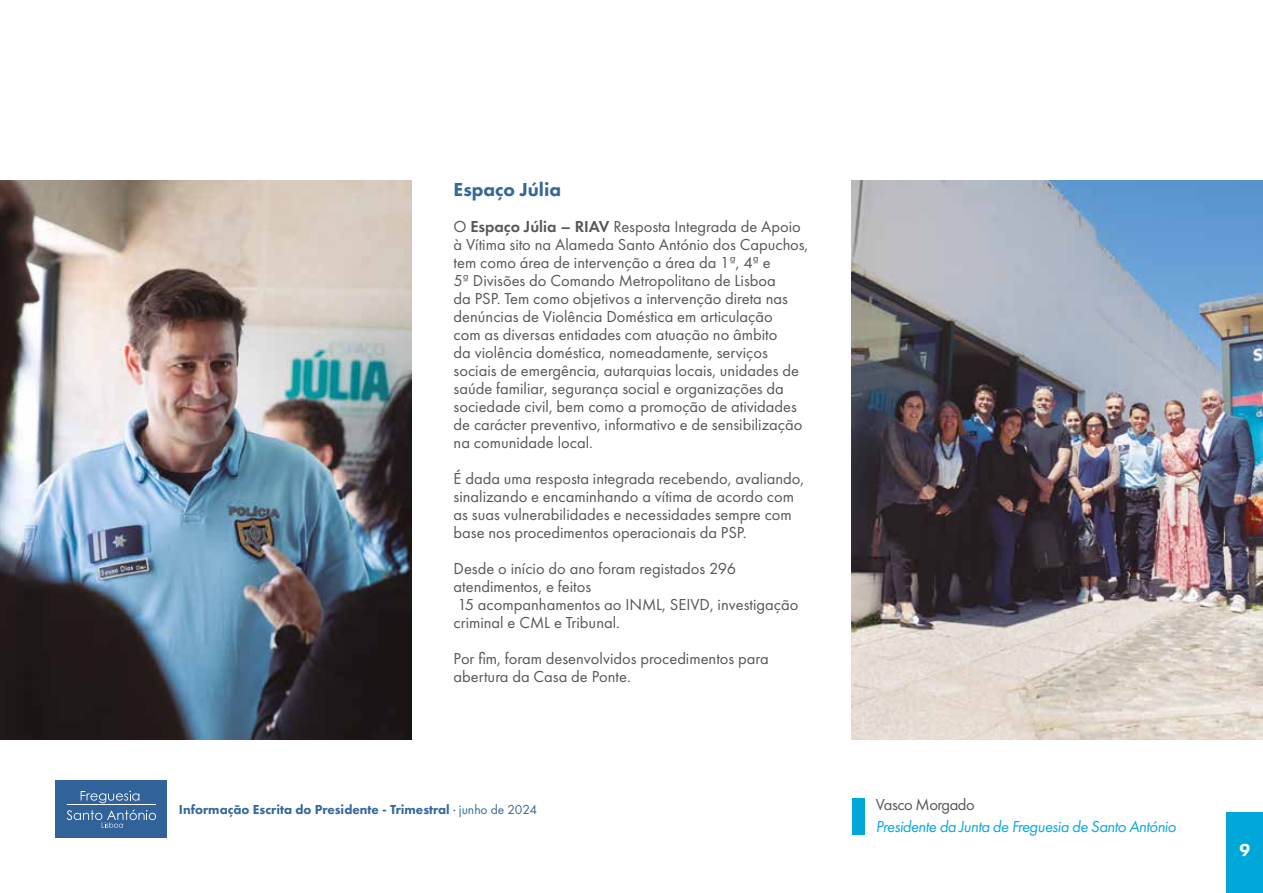
<style>
.page{position:relative;width:1263px;height:893px;background:#fff}
.page>*{position:absolute;margin:0;border:0;box-sizing:border-box;transform-origin:0 0}
.t1{font:800 19.5px "Futura PT";color:#34679a}
.t2{font:800 18px "Futura PT";color:#fff}
.t3{font:16.5px/18px "Futura PT";color:#575756}
.t4{font:italic 16.5px "Futura PT";letter-spacing:-.03em;color:#0ea8d9}
.t5{font:16.5px "Futura PT";letter-spacing:-.03em;color:#575756}
.t6{font:800 13.5px "Futura PT";color:#34679a}
.s1{font-weight:600}
.s2{font-weight:400}
</style>
<div class="page">
<img style="left:852px;top:181px;width:411px;height:559px">
<img style="left:0;top:181px;width:411px;height:559px">
<div style="left:1227px;top:812px;width:36px;height:81px;background:#00a7d8"></div>
<div style="left:55px;top:781px;width:112px;height:57px;background:#31639a"></div>
<svg style="left:81px;top:791px;width:58px;height:12px"></svg>
<svg style="left:67px;top:810px;width:89px;height:18px"></svg>
<hr style="left:67px;top:805px;width:89px;height:1px;background:#fff">
<div style="left:852px;top:799px;width:13px;height:36px;background:#00a7d8"></div>
<p class="t1" style="left:454px;top:177px;width:109px">Espaço Júlia</p>
<p class="t3" style="left:454px;top:217px;width:356px">O <span class="s1">Espaço Júlia – RIAV</span> Resposta Integrada de Apoio à Vítima sito na Alameda Santo António dos Capuchos, tem como área de intervenção a área da 1ª, 4ª e<br>5ª Divisões do Comando Metropolitano de Lisboa<br>da PSP. Tem como objetivos a intervenção direta nas denúncias de Violência Doméstica em articulação<br>com as diversas entidades com atuação no âmbito<br>da violência doméstica, nomeadamente, serviços sociais de emergência, autarquias locais, unidades de saúde familiar, segurança social e organizações da sociedade civil, bem como a promoção de atividades de carácter preventivo, informativo e de sensibilização na comunidade local.</p>
<p class="t3" style="left:454px;top:469px;width:352px">É dada uma resposta integrada recebendo, avaliando, sinalizando e encaminhando a vítima de acordo com as suas vulnerabilidades e necessidades sempre com base nos procedimentos operacionais da PSP.</p>
<p class="t3" style="left:454px;top:559px;width:346px">Desde o início do ano foram registados 296 atendimentos, e feitos<br>15 acompanhamentos ao INML, SEIVD, investigação criminal e CML e Tribunal.</p>
<p class="t3" style="left:454px;top:649px;width:317px">Por fim, foram desenvolvidos procedimentos para abertura da Casa de Ponte.</p>
<p class="t6" style="left:179px;top:801px;width:360px">Informação Escrita do Presidente - Trimestral <span class="s2">· junho de 2024</span></p>
<p class="t5" style="left:876px;top:794px;width:100px">Vasco Morgado</p>
<p class="t4" style="left:876px;top:817px;width:302px">Presidente da Junta de Freguesia de Santo António</p>
<p class="t2" style="left:1239px;top:839px;width:12px">9</p>
</div>
